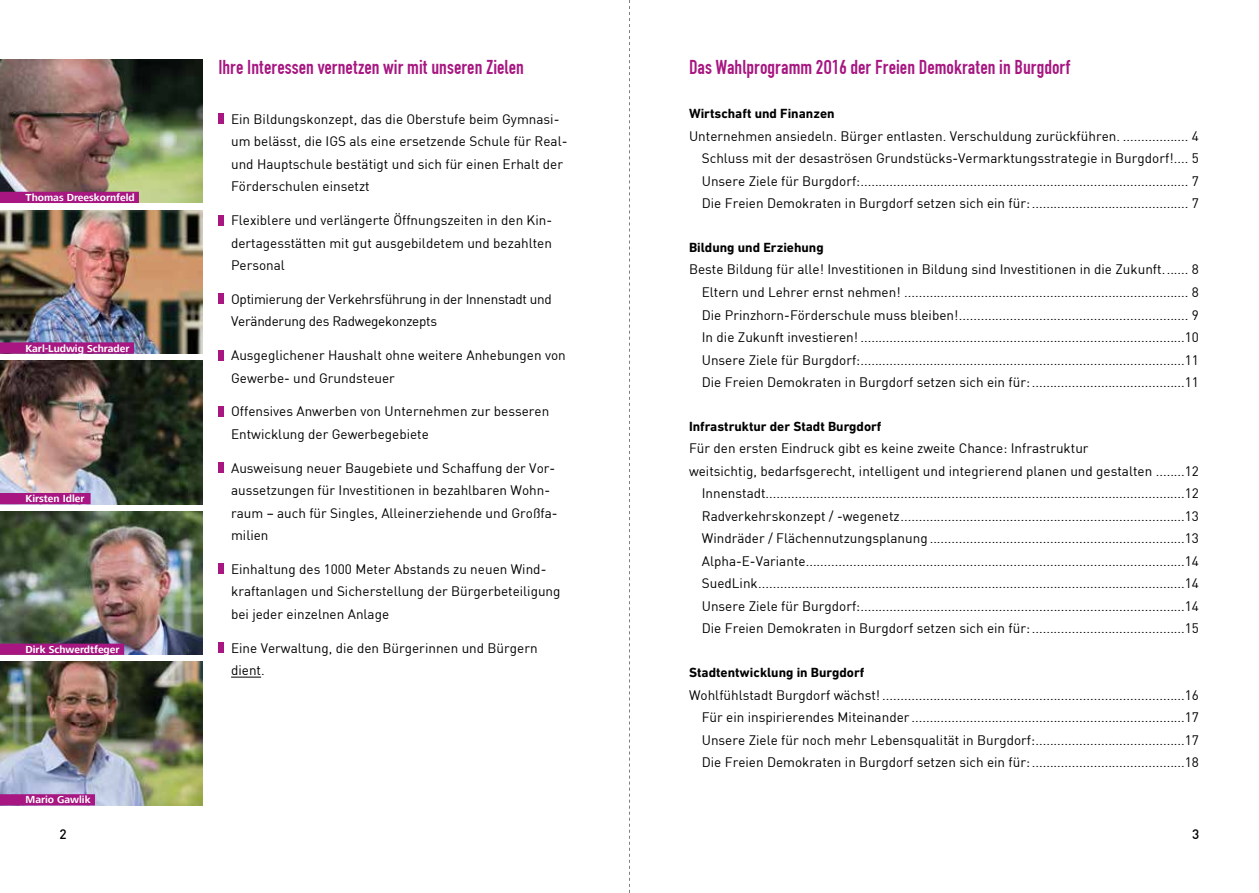
<style>
.page{position:relative;width:1259px;height:893px;background:#fff}
.page>*{position:absolute;margin:0;border:0;box-sizing:border-box;transform-origin:0 0}
.t1{font:21px "DIN 1451 Engschrift Regular";color:#a71681}
.t2{font:13.5px/22.5px "DIN";color:#000}
.t3{font:700 13.5px "DIN Next LT Pro";color:#000}
.t4{font:13.5px/22.5px "DIN";letter-spacing:-.02em;color:#000}
.t5{font:500 13.5px "DIN";color:#000}
.t6{font:700 10.5px "Frutiger Next LT";color:#fff}
</style>
<div class="page">
<hr style="left:231px;top:677px;width:30px;height:1px;background:#000">
<div style="left:218px;top:114px;width:6px;height:10px;background:#a71681"></div>
<div style="left:218px;top:215px;width:6px;height:10px;background:#a71681"></div>
<div style="left:218px;top:294px;width:6px;height:10px;background:#a71681"></div>
<div style="left:218px;top:350px;width:6px;height:10px;background:#a71681"></div>
<div style="left:218px;top:406px;width:6px;height:10px;background:#a71681"></div>
<div style="left:218px;top:463px;width:6px;height:10px;background:#a71681"></div>
<div style="left:218px;top:564px;width:6px;height:10px;background:#a71681"></div>
<div style="left:218px;top:643px;width:6px;height:10px;background:#a71681"></div>
<img style="left:0;top:60px;width:203px;height:143px">
<img style="left:0;top:361px;width:203px;height:143px">
<img style="left:0;top:662px;width:203px;height:143px">
<img style="left:0;top:511px;width:203px;height:144px">
<img style="left:0;top:210px;width:203px;height:144px">
<div style="left:0;top:794px;width:95px;height:11px;background:#a71681"></div>
<div style="left:0;top:493px;width:91px;height:11px;background:#a71681"></div>
<div style="left:0;top:192px;width:139px;height:11px;background:#a71681"></div>
<div style="left:0;top:644px;width:124px;height:11px;background:#a71681"></div>
<div style="left:0;top:342px;width:134px;height:12px;background:#a71681"></div>
<svg style="left:629px;top:0;width:1px;height:893px"></svg>
<p class="t6" style="left:26px;top:192px;width:111px">Thomas Dreeskornfeld</p>
<p class="t6" style="left:26px;top:342px;width:105px">Karl-Ludwig Schrader</p>
<p class="t6" style="left:26px;top:493px;width:61px">Kirsten Idler</p>
<p class="t6" style="left:26px;top:643px;width:96px">Dirk Schwerdtfeger</p>
<p class="t6" style="left:26px;top:794px;width:67px">Mario Gawlik</p>
<h1 class="t1" style="left:218px;top:55px;width:307px">Ihre Interessen vernetzen wir mit unseren Zielen</h1>
<p class="t2" style="left:231px;top:108px;width:338px">Ein Bildungskonzept, das die Oberstufe beim Gymnasi&shy;um belässt, die IGS als eine ersetzende Schule für Real&shy;und Hauptschule bestätigt und sich für einen Erhalt der Förderschulen einsetzt</p>
<p class="t2" style="left:231px;top:209px;width:322px;text-align:justify">Flexiblere und verlängerte Öffnungszeiten in den Kin&shy;dertagesstätten mit gut ausgebildetem und bezahlten Personal</p>
<p class="t4" style="left:231px;top:288px;width:322px">Optimierung der Verkehrsführung in der Innenstadt und<br>Veränderung des Radwegekonzepts</p>
<p class="t2" style="left:231px;top:344px;width:336px">Ausgeglichener Haushalt ohne weitere Anhebungen von<br>Gewerbe- und Grundsteuer</p>
<p class="t2" style="left:231px;top:400px;width:320px">Offensives Anwerben von Unternehmen zur besseren<br>Entwicklung der Gewerbegebiete</p>
<p class="t2" style="left:231px;top:456px;width:328px">Ausweisung neuer Baugebiete und Schaffung der Vor&shy;aussetzungen für Investitionen in bezahlbaren Wohn&shy;raum – auch für Singles, Alleinerziehende und Großfa&shy;milien</p>
<p class="t2" style="left:231px;top:558px;width:331px">Einhaltung des 1000 Meter Abstands zu neuen Wind&shy;kraftanlagen und Sicherstellung der Bürgerbeteiligung bei jeder einzelnen Anlage</p>
<p class="t2" style="left:231px;top:636px;width:308px">Eine Verwaltung, die den Bürgerinnen und Bürgern dient.</p>
<h1 class="t1" style="left:689px;top:55px;width:383px">Das Wahlprogramm 2O16 der Freien Demokraten in Burgdorf</h1>
<p class="t3" style="left:689px;top:106px;width:147px">Wirtschaft und Finanzen</p>
<p class="t2" style="left:702px;top:124px;width:499px;text-align:justify;text-indent:-13px">Unternehmen ansiedeln. Bürger entlasten. Verschuldung zurückführen. .................. 4<br>Schluss mit der desaströsen Grundstücks-Vermarktungsstrategie in Burgdorf!.... 5<br>Unsere Ziele für Burgdorf:.......................................................................................... 7<br>Die Freien Demokraten in Burgdorf setzen sich ein für:........................................... 7</p>
<p class="t3" style="left:689px;top:239px;width:136px">Bildung und Erziehung</p>
<p class="t2" style="left:702px;top:258px;width:499px;text-align:justify;text-indent:-13px">Beste Bildung für alle! Investitionen in Bildung sind Investitionen in die Zukunft....... 8<br>Eltern und Lehrer ernst nehmen! .............................................................................. 8<br>Die Prinzhorn-Förderschule muss bleiben!............................................................... 9<br>In die Zukunft investieren! .........................................................................................10<br>Unsere Ziele für Burgdorf:.........................................................................................11<br>Die Freien Demokraten in Burgdorf setzen sich ein für:..........................................11</p>
<p class="t3" style="left:689px;top:418px;width:194px">Infrastruktur der Stadt Burgdorf</p>
<p class="t2" style="left:689px;top:437px;width:401px">Für den ersten Eindruck gibt es keine zweite Chance: Infrastruktur</p>
<p class="t2" style="left:689px;top:459px;width:511px">weitsichtig, bedarfsgerecht, intelligent und integrierend planen und gestalten ........12</p>
<p class="t2" style="left:702px;top:482px;width:499px">Innenstadt...................................................................................................................12</p>
<p class="t2" style="left:702px;top:504px;width:499px">Radverkehrskonzept / -wegenetz..............................................................................13</p>
<p class="t2" style="left:702px;top:527px;width:499px">Windräder / Flächennutzungsplanung ......................................................................13</p>
<p class="t2" style="left:702px;top:549px;width:499px">Alpha-E-Variante........................................................................................................14</p>
<p class="t2" style="left:702px;top:572px;width:499px">SuedLink.....................................................................................................................14</p>
<p class="t2" style="left:702px;top:594px;width:499px">Unsere Ziele für Burgdorf:.........................................................................................14</p>
<p class="t2" style="left:702px;top:617px;width:499px">Die Freien Demokraten in Burgdorf setzen sich ein für:..........................................15</p>
<p class="t3" style="left:689px;top:665px;width:177px">Stadtentwicklung in Burgdorf</p>
<p class="t2" style="left:702px;top:683px;width:499px;text-align:justify;text-indent:-13px">Wohlfühlstadt Burgdorf wächst!...................................................................................16<br>Für ein inspirierendes Miteinander ...........................................................................17<br>Unsere Ziele für noch mehr Lebensqualität in Burgdorf:.........................................17<br>Die Freien Demokraten in Burgdorf setzen sich ein für:..........................................18</p>
<p class="t5" style="left:60px;top:825px;width:9px">2</p>
<p class="t5" style="left:1192px;top:825px;width:9px">3</p>
</div>
